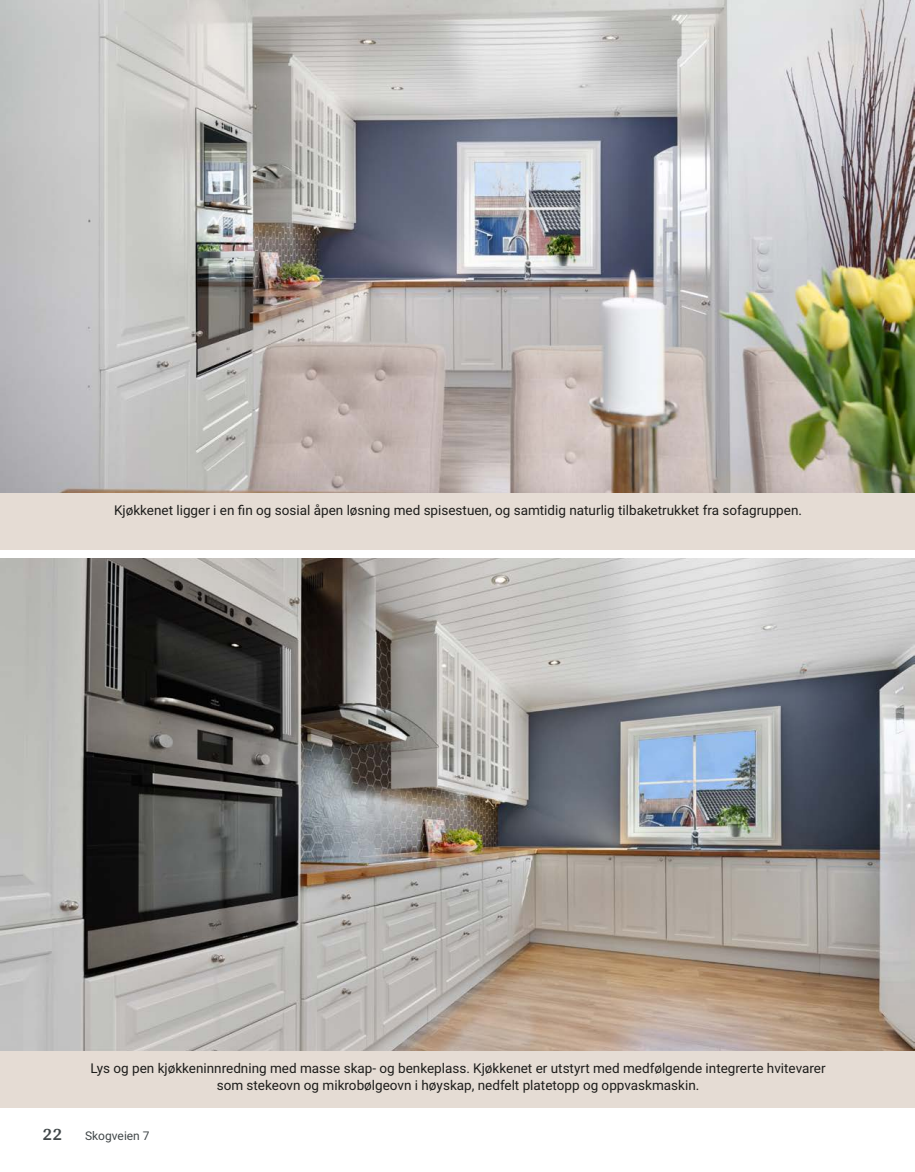
<style>
.page{position:relative;width:915px;height:1172px;background:#fff}
.page>*{position:absolute;margin:0;border:0;box-sizing:border-box;transform-origin:0 0}
.t1{font:700 18px "Arya";color:#414749}
.t2{font:13.5px/16.5px "Roboto Vitec";color:#1d1d1b;text-align:center}
.t3{font:12px "Roboto Vitec";color:#414749}
</style>
<div class="page">
<div style="left:0;top:492px;width:914px;height:58px;background:#e5dcd4"></div>
<div style="left:0;top:1050px;width:914px;height:58px;background:#e5dcd4"></div>
<img style="left:0;top:0;width:914px;height:492px">
<img style="left:0;top:558px;width:914px;height:492px">
<p class="t2" style="left:114px;top:501px;width:689px">Kjøkkenet ligger i en fin og sosial åpen løsning med spisestuen, og samtidig naturlig tilbaketrukket fra sofagruppen.</p>
<p class="t2" style="left:90px;top:1060px;width:736px">Lys og pen kjøkkeninnredning med masse skap‑ og benkeplass. Kjøkkenet er utstyrt med medfølgende integrerte hvitevarer som stekeovn og mikrobølgeovn i høyskap, nedfelt platetopp og oppvaskmaskin.</p>
<h1 class="t1" style="left:43px;top:1123px;width:21px">22</h1>
<p class="t3" style="left:85px;top:1127px;width:66px">Skogveien 7</p>
</div>
